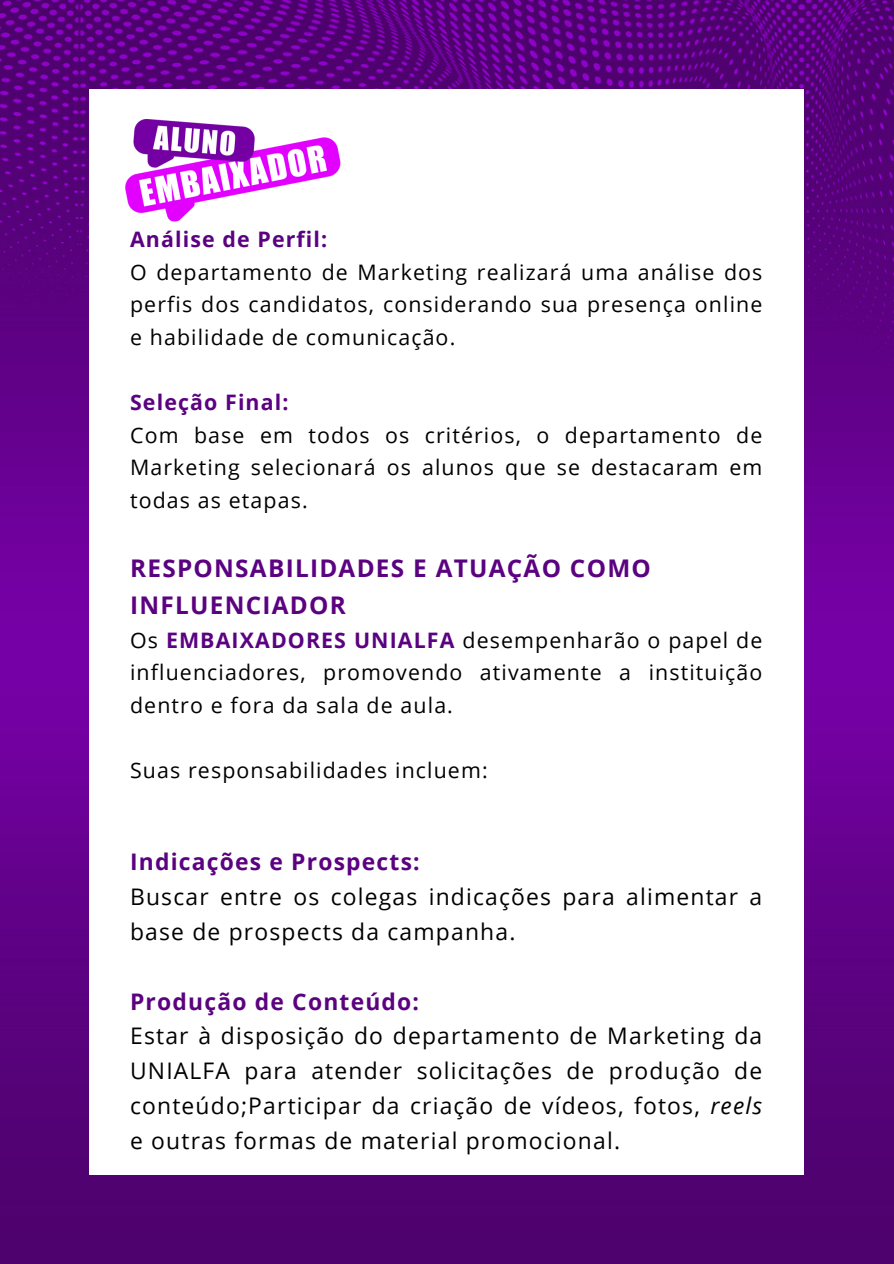
<style>
.page{position:relative;width:894px;height:1264px;background:#fff}
.page>*{position:absolute;margin:0;border:0;box-sizing:border-box;transform-origin:0 0}
.t1{font:700 24.3px/37.2px "Open Sans";letter-spacing:.055em;color:#5b0281}
.t2{font:22.8px/34.8px "Open Sans";letter-spacing:.05em;color:#000}
.t3{font:21.3px/32.7px "Open Sans";letter-spacing:.05em;color:#000}
.s1{font-weight:700;color:#5b0281}
.s2{font-style:italic}
</style>
<div class="page">
<img style="left:0;top:0;width:893px;height:1263px">
<div style="left:89px;top:89px;width:715px;height:1085px;background:#fff"></div>
<img style="left:126px;top:119px;width:215px;height:103px">
<h1 class="t3" style="left:130px;top:222px;width:633px"><span class="s1">Análise de Perfil:<br></span>O departamento de Marketing realizará uma análise dos perfis dos candidatos, considerando sua presença online e habilidade de comunicação.</h1>
<h1 class="t3" style="left:130px;top:385px;width:633px"><span class="s1">Seleção Final:<br></span>Com base em todos os critérios, o departamento de Marketing selecionará os alunos que se destacaram em todas as etapas.</h1>
<h1 class="t1" style="left:130px;top:548px;width:522px">RESPONSABILIDADES E ATUAÇÃO COMO<br>INFLUENCIADOR</h1>
<h1 class="t3" style="left:130px;top:623px;width:633px;text-align:justify">Os <span class="s1">EMBAIXADORES UNIALFA</span> desempenharão o papel de influenciadores, promovendo ativamente a instituição dentro e fora da sala de aula.</h1>
<h1 class="t3" style="left:130px;top:753px;width:359px">Suas responsabilidades incluem:</h1>
<h1 class="t2" style="left:130px;top:843px;width:633px"><span class="s1">Indicações e Prospects:<br></span>Buscar entre os colegas indicações para alimentar a base de prospects da campanha.</h1>
<h1 class="t2" style="left:130px;top:983px;width:633px"><span class="s1">Produção de Conteúdo:<br></span>Estar à disposição do departamento de Marketing da UNIALFA para atender solicitações de produção de conteúdo;Participar da criação de vídeos, fotos, <span class="s2">reels </span>e outras formas de material promocional.</h1>
</div>
